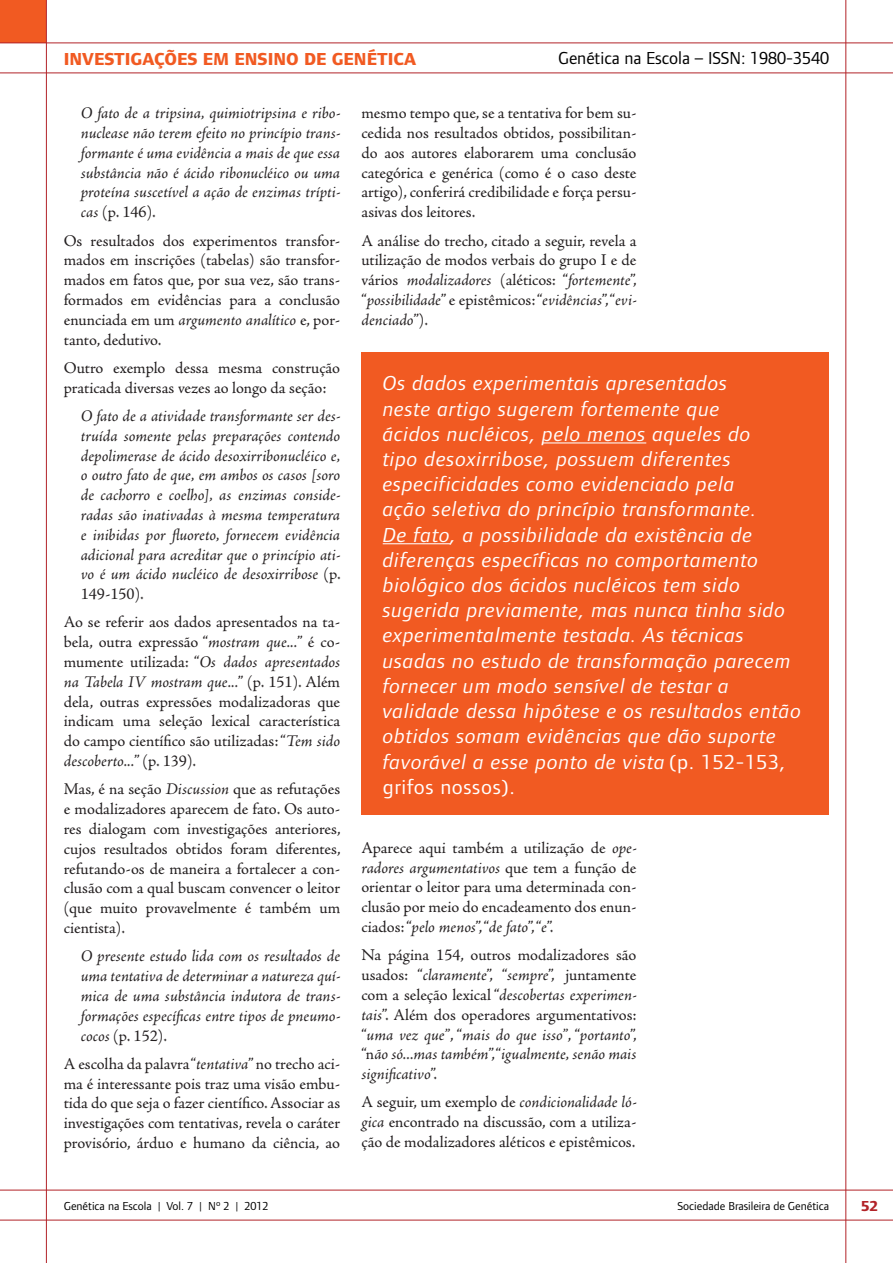
<style>
.page{position:relative;width:893px;height:1263px;background:#fff}
.page>*{position:absolute;margin:0;border:0;box-sizing:border-box;transform-origin:0 0}
.t1{font:italic 21px/25.2px "Foundry Form Sans";letter-spacing:.03em;color:#fff;scale:1.04 1}
.t2{font:800 18px "Foundry Form Sans";color:#f15a22}
.t3{font:18px "Foundry Form Sans";color:#000}
.t4{font:16.5px/19.8px "Adobe Jenson Pro";letter-spacing:-.005em;color:#231f20;text-align:justify}
.t5{font:italic 16.5px/19.8px "Adobe Jenson Pro";letter-spacing:-.005em;color:#231f20;text-align:justify}
.t6{font:800 15px "Foundry Form Sans";color:#b22328}
.t7{font:12px "Foundry Form Sans";color:#000}
.s1{font-style:normal}
.s2{font-style:italic}
</style>
<div class="page">
<div style="left:361px;top:353px;width:468px;height:462px;background:#f15a22"></div>
<hr style="left:542px;top:442px;width:104px;height:1px;background:#fff">
<hr style="left:383px;top:543px;width:68px;height:1px;background:#fff">
<div style="left:0;top:0;width:46px;height:43px;background:#f15a22"></div>
<hr style="left:46px;top:0;width:1px;height:1263px;background:#b22328">
<hr style="left:845px;top:0;width:1px;height:1263px;background:#b22328">
<hr style="left:0;top:1190px;width:893px;height:1px;background:#b22328">
<hr style="left:0;top:1220px;width:893px;height:1px;background:#b22328">
<hr style="left:0;top:43px;width:893px;height:1px;background:#b22328">
<hr style="left:0;top:73px;width:893px;height:1px;background:#b22328">
<p class="t2" style="left:64px;top:49px;width:354px">INVESTIGAÇÕES EM ENSINO DE GENÉTICA</p>
<p class="t3" style="left:558px;top:48px;width:273px">Genética na Escola – ISSN: 1980-3540</p>
<p class="t5" style="left:81px;top:104px;width:261px">O fato de a tripsina, quimiotripsina e ribo&shy;nuclease não terem efeito no princípio trans&shy;formante é uma evidência a mais de que essa substância não é ácido ribonucléico ou uma proteína suscetível a ação de enzimas trípti&shy;cas <span class="s1">(p. 146).</span></p>
<p class="t4" style="left:64px;top:231px;width:278px">Os resultados dos experimentos transfor&shy;mados em inscrições (tabelas) são transfor&shy;mados em fatos que, por sua vez, são trans&shy;formados em evidências para a conclusão enunciada em um <span class="s2">argumento analítico</span> e, por&shy;tanto, dedutivo.</p>
<p class="t4" style="left:64px;top:358px;width:278px">Outro exemplo dessa mesma construção praticada diversas vezes ao longo da seção:</p>
<p class="t5" style="left:81px;top:407px;width:261px">O fato de a atividade transformante ser des&shy;truída somente pelas preparações contendo depolimerase de ácido desoxirribonucléico e, o outro fato de que, em ambos os casos [soro de cachorro e coelho], as enzimas conside&shy;radas são inativadas à mesma temperatura e inibidas por fluoreto, fornecem evidência adicional para acreditar que o princípio ati&shy;vo é um ácido nucléico de desoxirribose <span class="s1">(p.<br>149-150).</span></p>
<p class="t4" style="left:64px;top:613px;width:278px">Ao se referir aos dados apresentados na ta&shy;bela, outra expressão “<span class="s2">mostram que...</span>” é co&shy;mumente utilizada: “<span class="s2">Os dados apresentados na Tabela IV mostram que...</span>” (p. 151). Além dela, outras expressões modalizadoras que indicam uma seleção lexical característica do campo científico são utilizadas: “<span class="s2">Tem sido descoberto...</span>” (p. 139).</p>
<p class="t4" style="left:64px;top:780px;width:278px">Mas, é na seção <span class="s2">Discussion</span> que as refutações e modalizadores aparecem de fato. Os auto&shy;res dialogam com investigações anteriores, cujos resultados obtidos foram diferentes, refutando-os de maneira a fortalecer a con&shy;clusão com a qual buscam convencer o leitor (que muito provavelmente é também um cientista).</p>
<p class="t5" style="left:81px;top:947px;width:261px">O presente estudo lida com os resultados de uma tentativa de determinar a natureza quí&shy;mica de uma substância indutora de trans&shy;formações específicas entre tipos de pneumo&shy;cocos <span class="s1">(p. 152).</span></p>
<p class="t4" style="left:64px;top:1054px;width:278px">A escolha da palavra “<span class="s2">tentativa</span>” no trecho aci&shy;ma é interessante pois traz uma visão embu&shy;tida do que seja o fazer científico. Associar as investigações com tentativas, revela o caráter provisório, árduo e humano da ciência, ao</p>
<p class="t4" style="left:361px;top:103px;width:276px">mesmo tempo que, se a tentativa for bem su&shy;cedida nos resultados obtidos, possibilitan&shy;do aos autores elaborarem uma conclusão categórica e genérica (como é o caso deste artigo), conferirá credibilidade e força persu&shy;asivas dos leitores.</p>
<p class="t4" style="left:361px;top:231px;width:277px">A análise do trecho, citado a seguir, revela a utilização de modos verbais do grupo I e de vários <span class="s2">modalizadores</span> (aléticos: “<span class="s2">fortemente</span>”, “<span class="s2">possibilidade</span>” e epistêmicos: “<span class="s2">evidências</span>”, “<span class="s2">evi&shy;denciado</span>”).</p>
<p class="t1" style="left:383px;top:371px;width:404px">Os dados experimentais apresentados<br>neste artigo sugerem fortemente que<br>ácidos nucléicos, pelo menos aqueles do<br>tipo desoxirribose, possuem diferentes especificidades como evidenciado pela<br>ação seletiva do princípio transformante.<br>De fato, a possibilidade da existência de diferenças específicas no comportamento biológico dos ácidos nucléicos tem sido sugerida previamente, mas nunca tinha sido experimentalmente testada. As técnicas usadas no estudo de transformação parecem fornecer um modo sensível de testar a validade dessa hipótese e os resultados então obtidos somam evidências que dão suporte favorável a esse ponto de vista <span class="s1">(p. 152-153, grifos nossos).</span></p>
<p class="t4" style="left:361px;top:838px;width:276px">Aparece aqui também a utilização de <span class="s2">ope&shy;radores argumentativos</span> que tem a função de orientar o leitor para uma determinada con&shy;clusão por meio do encadeamento dos enun&shy;ciados: “<span class="s2">pelo menos</span>”, “<span class="s2">de fato</span>”, “<span class="s2">e</span>”.</p>
<p class="t4" style="left:361px;top:945px;width:277px">Na página 154, outros modalizadores são usados: “<span class="s2">claramente</span>”, “<span class="s2">sempre</span>”, juntamente com a seleção lexical “<span class="s2">descobertas experimen&shy;tais</span>”. Além dos operadores argumentativos: “<span class="s2">uma vez que”</span>, “<span class="s2">mais do que isso”</span>, “<span class="s2">portanto</span>”, “n<span class="s2">ão só...mas também</span>”, “<span class="s2">igualmente, senão mais significativo</span>”.</p>
<p class="t4" style="left:361px;top:1093px;width:276px">A seguir, um exemplo de <span class="s2">condicionalidade ló&shy;gica</span> encontrado na discussão, com a utiliza&shy;ção de modalizadores aléticos e epistêmicos.</p>
<p class="t7" style="left:64px;top:1199px;width:206px">Genética na Escola | Vol. 7 | Nº 2 | 2012</p>
<p class="t7" style="left:677px;top:1199px;width:153px">Sociedade Brasileira de Genética</p>
<p class="t6" style="left:861px;top:1197px;width:19px">52</p>
</div>
